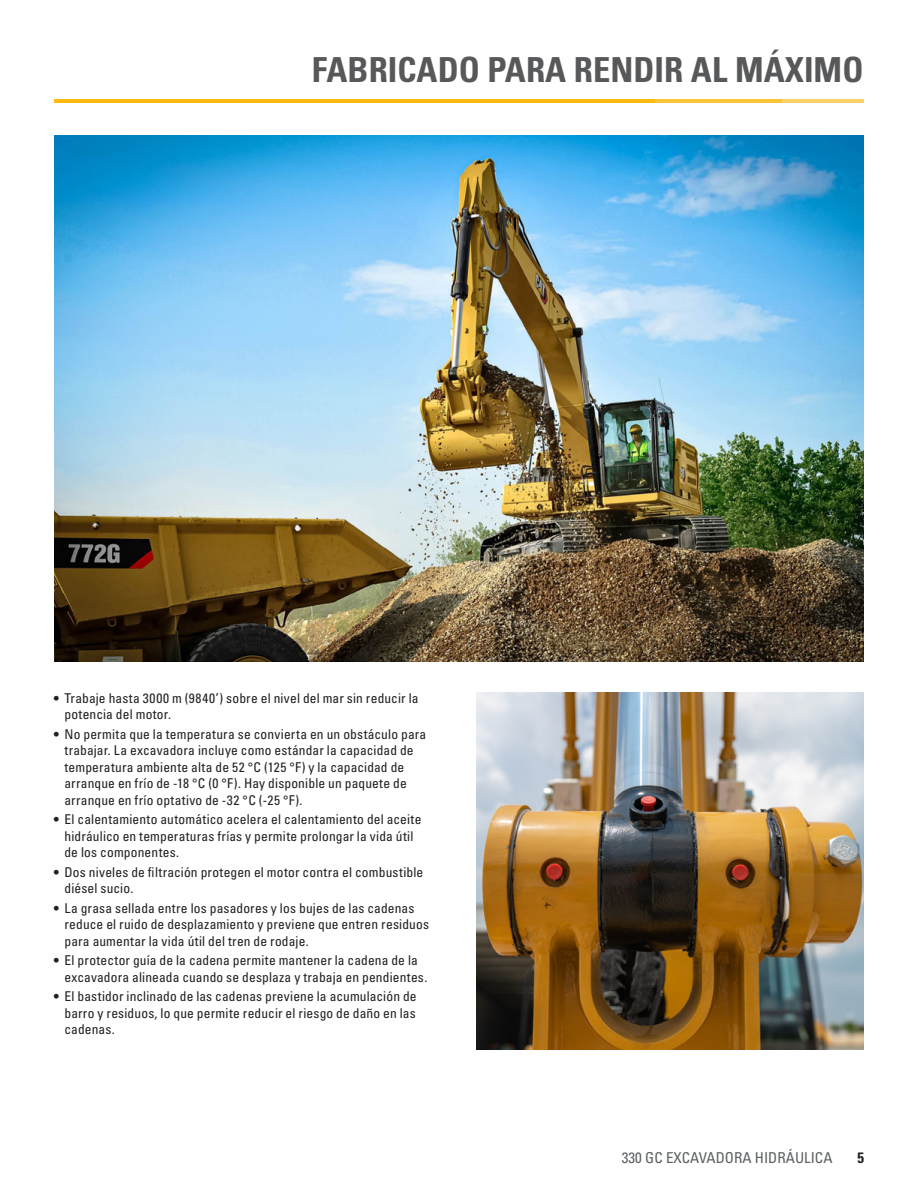
<style>
.page{position:relative;width:918px;height:1188px;background:#fff}
.page>*{position:absolute;margin:0;border:0;box-sizing:border-box;transform-origin:0 0}
.t1{font:34.5px "Univers LTCYR 67 Bold Cond";color:#57585a}
.t2{font:condensed 15px "Univers LTCYR 57";color:#5d6163}
.t3{font:15px "Univers LTCYR 67 Bold Cond";color:#231f20}
.t4{font:condensed 13.5px/16.5px "Univers LTCYR 57";letter-spacing:.01em;color:#231f20}
</style>
<div class="page">
<hr style="left:54px;top:99px;width:601px;height:4px;background:#fcba13">
<hr style="left:654px;top:99px;width:128px;height:4px;background:#fcc437">
<hr style="left:782px;top:99px;width:81px;height:4px;background:#fdd266">
<img style="left:54px;top:135px;width:809px;height:527px">
<img style="left:477px;top:692px;width:387px;height:358px">
<h1 class="t1" style="left:312px;top:48px;width:553px">FABRICADO PARA RENDIR AL MÁXIMO</h1>
<p class="t4" style="left:65px;top:689px;width:356px;text-indent:-11px">• Trabaje hasta 3000 m (9840’) sobre el nivel del mar sin reducir la potencia del motor.</p>
<p class="t4" style="left:65px;top:725px;width:363px;text-indent:-11px">• No permita que la temperatura se convierta en un obstáculo para trabajar. La excavadora incluye como estándar la capacidad de temperatura ambiente alta de 52 °C (125 °F) y la capacidad de arranque en frío de -18 °C (0 °F). Hay disponible un paquete de arranque en frío optativo de -32 °C (-25 °F).</p>
<p class="t4" style="left:65px;top:811px;width:358px;text-indent:-11px">• El calentamiento automático acelera el calentamiento del aceite hidráulico en temperaturas frías y permite prolongar la vida útil de los componentes.</p>
<p class="t4" style="left:65px;top:863px;width:360px;text-indent:-11px">• Dos niveles de filtración protegen el motor contra el combustible diésel sucio.</p>
<p class="t4" style="left:65px;top:899px;width:366px;text-indent:-11px">• La grasa sellada entre los pasadores y los bujes de las cadenas reduce el ruido de desplazamiento y previene que entren residuos para aumentar la vida útil del tren de rodaje.</p>
<p class="t4" style="left:65px;top:952px;width:364px;text-indent:-11px">• El protector guía de la cadena permite mantener la cadena de la excavadora alineada cuando se desplaza y trabaja en pendientes.</p>
<p class="t4" style="left:65px;top:988px;width:354px;text-align:justify;text-indent:-11px">• El bastidor inclinado de las cadenas previene la acumulación de barro y residuos, lo que permite reducir el riesgo de daño en las cadenas.</p>
<p class="t2" style="left:622px;top:1148px;width:212px">330 GC EXCAVADORA HIDRÁULICA</p>
<p class="t3" style="left:857px;top:1148px;width:8px">5</p>
</div>
